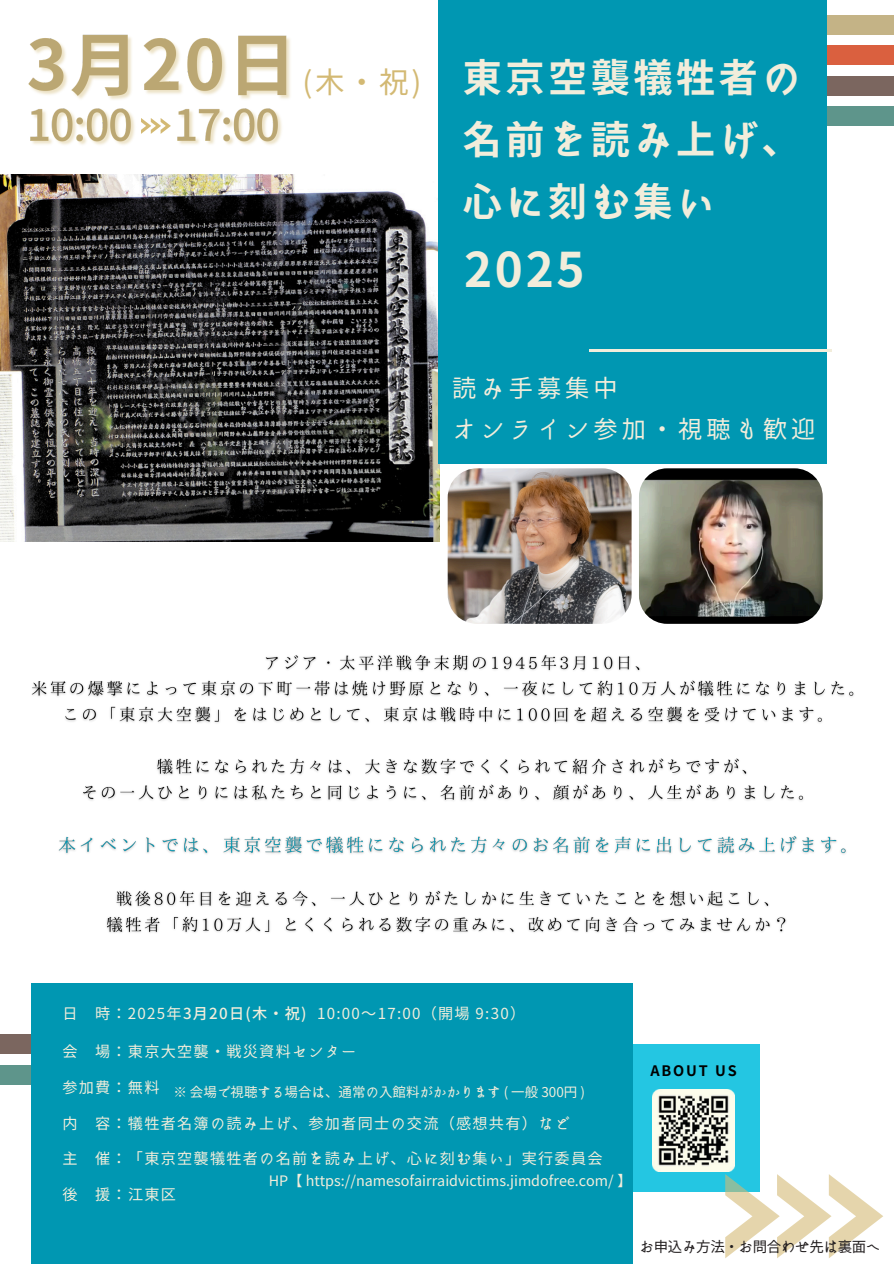
<style>
.page{position:relative;width:894px;height:1264px;background:#fff}
.page>*{position:absolute;margin:0;border:0;box-sizing:border-box;transform-origin:0 0}
.t1{font:700 47.7px "irohakaku C";color:#f2eddb}
.t2{font:700 39.15px/61.8px "irohakaku C";letter-spacing:.09em;color:#f2eddb;text-align:justify}
.t3{font:29.4px "irohakaku C";color:#d3b973}
.t4{font:24.15px/41.7px "irohakaku C";letter-spacing:.165em;color:#f2eddb}
.t5{font:15.15px "irohakaku C";letter-spacing:.08em;color:#f2eddb}
.t6{font:500 15.15px "irohakaku C";letter-spacing:.08em;color:#f2eddb}
.t7{font:14.4px "irohakaku C";color:#f2eddb}
.t8{font:14.4px "irohakaku C";letter-spacing:-.025em;color:#231f20}
.t9{font:700 14.4px "irohakaku C";letter-spacing:.13em;color:#000}
.t10{font:13.5px "irohakaku C";color:#f2eddb}
.s1{font-weight:400}
</style>
<div class="page">
<div style="left:741px;top:107px;width:152px;height:19px;background:#5e958b"></div>
<div style="left:741px;top:76px;width:152px;height:19px;background:#7b665f"></div>
<div style="left:741px;top:46px;width:152px;height:19px;background:#da603f"></div>
<div style="left:741px;top:16px;width:152px;height:18px;background:#c4b386"></div>
<div style="left:0;top:1065px;width:69px;height:20px;background:#5e958b"></div>
<div style="left:0;top:1033px;width:69px;height:20px;background:#7b665f"></div>
<div style="left:614px;top:1044px;width:145px;height:147px;background:#24c6e2"></div>
<svg style="left:725px;top:1174px;width:158px;height:84px"></svg>
<div style="left:32px;top:983px;width:600px;height:280px;background:#0097b2"></div>
<img style="left:0;top:174px;width:439px;height:367px">
<img style="left:28px;top:34px;width:262px;height:111px">
<img style="left:447px;top:468px;width:184px;height:155px;border-radius:29px">
<img style="left:638px;top:468px;width:184px;height:155px;border-radius:28px">
<div style="left:438px;top:0;width:388px;height:464px;background:#0097b2"></div>
<hr style="left:589px;top:350px;width:242px;height:2px;background:#f2eddb">
<svg style="left:141px;top:118px;width:30px;height:16px"></svg>
<img style="left:652px;top:1089px;width:82px;height:82px">
<img style="left:31px;top:655px;width:823px;height:278px">
<h1 class="t3" style="left:302px;top:61px;width:120px">(木・祝)</h1>
<p class="t2" style="left:462px;top:46px;width:339px">東京空襲犠牲者の名前を読み上げ、心に刻む集い</p>
<p class="t1" style="left:464px;top:236px;width:122px">2025</p>
<p class="t4" style="left:452px;top:366px;width:364px">読み手募集中<br>オンライン参加・視聴も歓迎</p>
<h3 class="t6" style="left:62px;top:1003px;width:246px"><span class="s1">日 時：2025年</span>3月20日(木・祝)</h3>
<p class="t5" style="left:317px;top:1003px;width:209px">10:00～17:00（開場 9:30）</p>
<p class="t5" style="left:62px;top:1041px;width:295px">会 場：東京大空襲・戦災資料センター</p>
<p class="t5" style="left:62px;top:1076px;width:99px">参加費：無料</p>
<h2 class="t5" style="left:62px;top:1112px;width:508px">内 容：犠牲者名簿の読み上げ、参加者同士の交流（感想共有）など</h2>
<p class="t5" style="left:62px;top:1147px;width:541px">主 催：「東京空襲犠牲者の名前を読み上げ、心に刻む集い」実行委員会</p>
<p class="t5" style="left:62px;top:1183px;width:115px">後 援：江東区</p>
<p class="t10" style="left:173px;top:1082px;width:413px">※ 会場で視聴する場合は、通常の入館料がかかります ( 一般 300円 )</p>
<p class="t7" style="left:268px;top:1170px;width:364px">HP【 https://namesofairraidvictims.jimdofree.com/ 】</p>
<h4 class="t9" style="left:650px;top:1059px;width:88px">ABOUT US</h4>
<p class="t8" style="left:639px;top:1236px;width:242px">お申込み方法・お問合わせ先は裏面へ</p>
</div>
